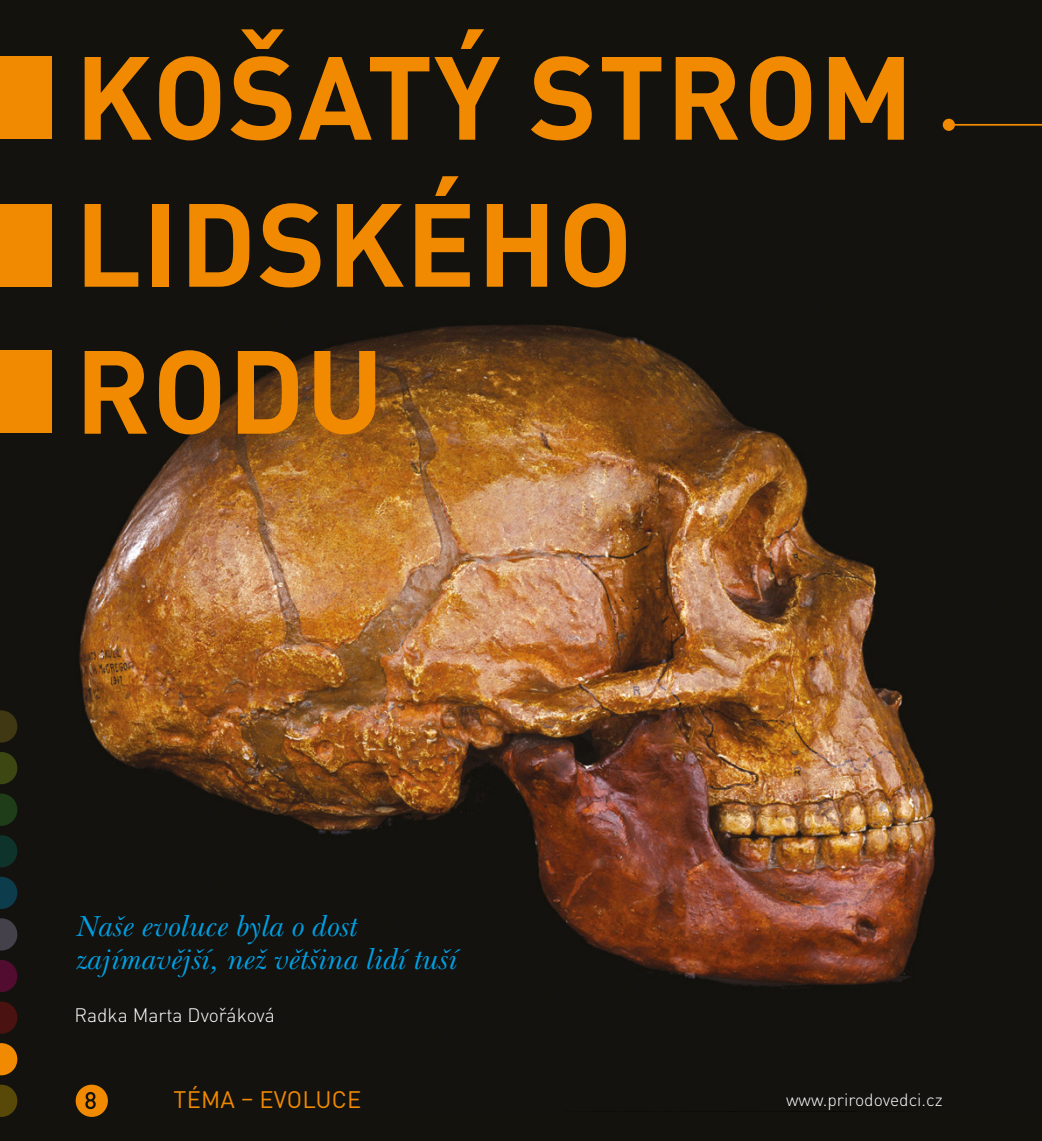
<style>
.page{position:relative;width:1042px;height:1141px;background:#13120d}
.page>*{position:absolute;margin:0;border:0;box-sizing:border-box;transform-origin:0 0}
.t1{font:700 116.2px/147px "DIN Pro";letter-spacing:.01em;color:#f18a00}
.t2{font:italic 29.75px/33.1px "Baskerville Han TOT";color:#009fe3}
.t3{font:23.62px "DIN Pro";letter-spacing:.01em;color:#f18a00}
.t4{font:300 19.25px "DIN Pro";color:#fff}
.t5{font:300 17.5px "DIN Pro";color:#fff}
</style>
<div class="page">
<img style="left:0;top:81px;width:1042px;height:1023px">
<div style="left:943px;top:120px;width:11px;height:10px;background:#f18a00;border-radius:50%"></div>
<div style="left:943px;top:119px;width:12px;height:12px;border:2px solid #f18a00;border-radius:50%"></div>
<hr style="left:950px;top:124px;width:92px;height:2px;background:#f18a00">
<div style="left:0;top:204px;width:51px;height:83px;background:#f18a00"></div>
<div style="left:0;top:56px;width:51px;height:83px;background:#f18a00"></div>
<div style="left:0;top:350px;width:51px;height:83px;background:#f18a00"></div>
<svg style="left:76px;top:1085px;width:32px;height:32px"></svg>
<svg style="left:0;top:1085px;width:17px;height:32px"></svg>
<svg style="left:0;top:1043px;width:17px;height:32px"></svg>
<svg style="left:0;top:1001px;width:17px;height:33px"></svg>
<svg style="left:0;top:960px;width:17px;height:32px"></svg>
<svg style="left:0;top:918px;width:17px;height:33px"></svg>
<svg style="left:0;top:877px;width:17px;height:32px"></svg>
<svg style="left:0;top:835px;width:17px;height:32px"></svg>
<svg style="left:0;top:794px;width:17px;height:32px"></svg>
<svg style="left:0;top:752px;width:17px;height:32px"></svg>
<svg style="left:0;top:710px;width:17px;height:33px"></svg>
<h1 class="t1" style="left:75px;top:20px;width:840px">KOŠATÝ STROM<br>LIDSKÉHO<br>RODU</h1>
<p class="t2" style="left:74px;top:911px;width:383px">Naše evoluce byla o dost zajímavější, než většina lidí tuší</p>
<p class="t4" style="left:74px;top:1002px;width:202px">Radka Marta Dvořáková</p>
<p class="t3" style="left:173px;top:1083px;width:189px">TÉMA – EVOLUCE</p>
<p class="t5" style="left:786px;top:1088px;width:158px">www.prirodovedci.cz</p>
</div>
